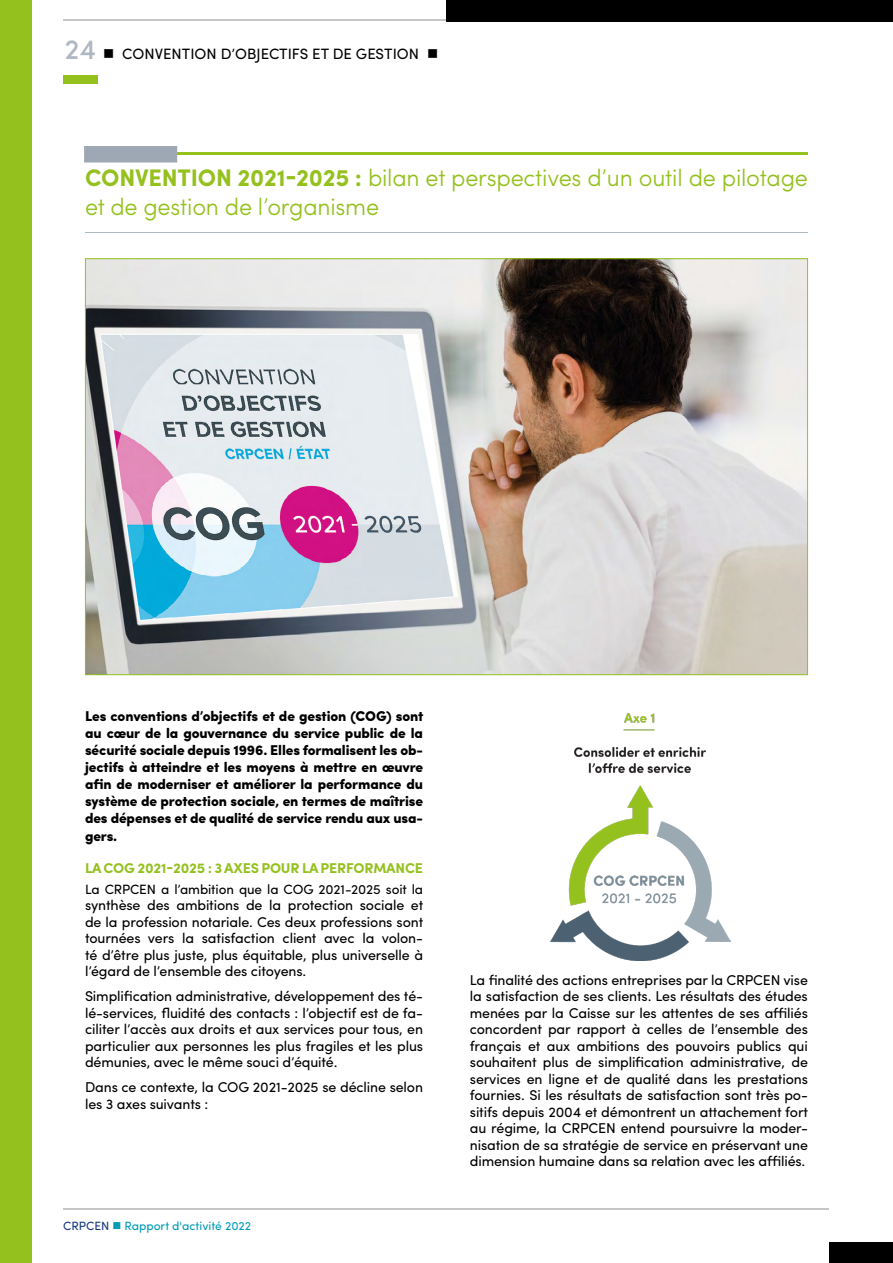
<style>
.page{position:relative;width:893px;height:1263px;background:#fff}
.page>*{position:absolute;margin:0;border:0;box-sizing:border-box;transform-origin:0 0}
.t1{font:300 24px/28.8px "Sofia Pro";letter-spacing:-.01em;color:#95c11f}
.t2{font:15px "Sofia Pro";color:#000}
.t3{font:14.25px/16.5px "Sofia Pro";letter-spacing:-.01em;color:#000;text-align:justify}
.t4{font:900 14.25px/17.1px "Sofia Pro";letter-spacing:-.01em;color:#000;text-align:justify}
.t5{font:700 14.25px "Sofia Pro";letter-spacing:-.01em;color:#95c11f}
.t6{font:13.5px "Sofia Pro";letter-spacing:-.01em;color:#000}
.t7{font:12px "Sofia Pro";color:#009cb4}
.s1{font-weight:500;font-size:28.2px;color:#b0b8c3}
.s2{font-weight:700}
.s3{color:#14387f}
</style>
<div class="page">
<hr style="left:63px;top:1208px;width:766px;height:2px;background:#c6c6c6">
<div style="left:63px;top:75px;width:34px;height:9px;background:#95c11f"></div>
<div style="left:829px;top:1242px;width:64px;height:21px;background:#000"></div>
<hr style="left:63px;top:19px;width:386px;height:2px;background:#c6c6c6">
<div style="left:446px;top:0;width:447px;height:21px;background:#000"></div>
<div style="left:0;top:0;width:32px;height:1263px;background:#95c11f"></div>
<img style="left:550px;top:713px;width:181px;height:248px">
<img style="left:87px;top:260px;width:719px;height:413px">
<hr style="left:85px;top:152px;width:723px;height:3px;background:#95c11f">
<div style="left:84px;top:146px;width:93px;height:16px;background:#9ea8b4"></div>
<hr style="left:85px;top:232px;width:723px;height:1px;background:#afbbc3">
<p class="t2" style="left:64px;top:43px;width:375px"><span class="s1">24</span> ■ CONVENTION D’OBJECTIFS ET DE GESTION ■</p>
<h1 class="t1" style="left:85px;top:162px;width:724px"><span class="s2">CONVENTION 2021-2025 :</span> bilan et perspectives d’un outil de pilotage et de gestion de l’organisme</h1>
<p class="t4" style="left:85px;top:706px;width:340px">Les conventions d’objectifs et de gestion (COG) sont au cœur de la gouvernance du service public de la sécurité sociale depuis 1996. Elles formalisent les ob&shy;jectifs à atteindre et les moyens à mettre en œuvre afin de moderniser et améliorer la performance du système de protection sociale, en termes de maîtrise des dépenses et de qualité de service rendu aux usa&shy;gers.</p>
<p class="t5" style="left:85px;top:857px;width:340px">LA COG 2021-2025 : 3AXES POUR LA PERFORMANCE</p>
<p class="t6" style="left:85px;top:879px;width:340px">La CRPCEN a l’ambition que la COG 2021-2025 soit la</p>
<p class="t3" style="left:85px;top:896px;width:340px">synthèse des ambitions de la protection sociale et de la profession notariale. Ces deux professions sont tournées vers la satisfaction client avec la volon&shy;té d’être plus juste, plus équitable, plus universelle à l’égard de l’ensemble des citoyens.</p>
<p class="t3" style="left:85px;top:987px;width:340px">Simplification administrative, développement des té&shy;lé-services, fluidité des contacts : l’objectif est de fa&shy;ciliter l’accès aux droits et aux services pour tous, en particulier aux personnes les plus fragiles et les plus démunies, avec le même souci d’équité.</p>
<p class="t3" style="left:85px;top:1078px;width:340px">Dans ce contexte, la COG 2021-2025 se décline selon les 3 axes suivants :</p>
<p class="t7" style="left:63px;top:1217px;width:190px"><span class="s3">CRPCEN</span> ■ Rapport d'activité 2022</p>
<p class="t3" style="left:470px;top:971px;width:340px">La finalité des actions entreprises par la CRPCEN vise la satisfaction de ses clients. Les résultats des études menées par la Caisse sur les attentes de ses affiliés concordent par rapport à celles de l’ensemble des français et aux ambitions des pouvoirs publics qui souhaitent plus de simplification administrative, de services en ligne et de qualité dans les prestations fournies. Si les résultats de satisfaction sont très po&shy;sitifs depuis 2004 et démontrent un attachement fort au régime, la CRPCEN entend poursuivre la moder&shy;nisation de sa stratégie de service en préservant une dimension humaine dans sa relation avec les affiliés.</p>
</div>
